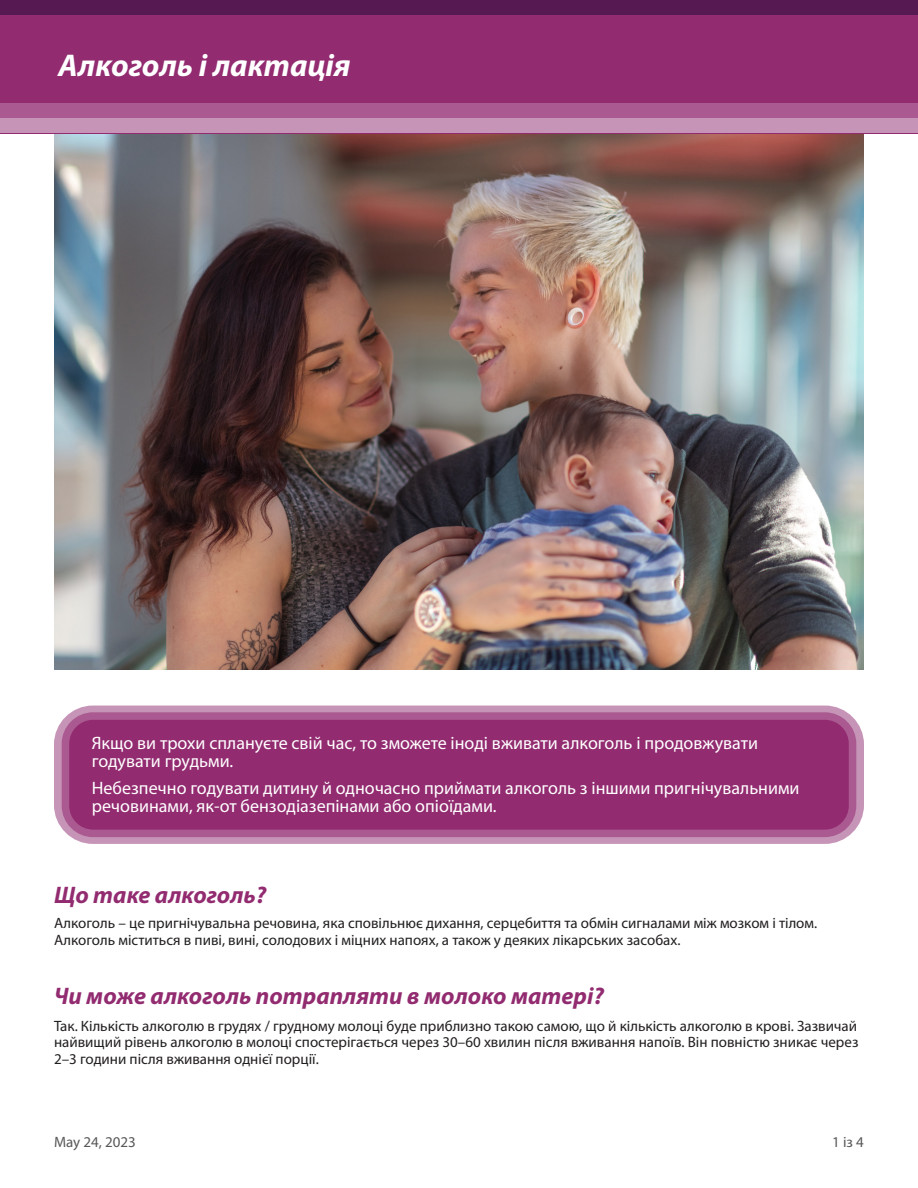
<style>
.page{position:relative;width:918px;height:1188px;background:#fff}
.page>*{position:absolute;margin:0;border:0;box-sizing:border-box;transform-origin:0 0}
.t1{font:italic 700 31.5px "Myriad Pro";color:#fff}
.t2{font:italic 700 24px "Myriad Pro";color:#922b70}
.t3{font:18px/18px "Myriad Pro";color:#fff}
.t4{font:15px/16.5px "Myriad Pro";color:#231f20}
.t5{font:15px "Myriad Pro";color:#57585a}
</style>
<div class="page">
<img style="left:54px;top:134px;width:810px;height:536px">
<div style="left:0;top:0;width:918px;height:133px;background:#922b70"></div>
<div style="left:0;top:118px;width:918px;height:15px;background:#c694b7"></div>
<div style="left:0;top:104px;width:918px;height:14px;background:#aa5a90"></div>
<div style="left:0;top:0;width:918px;height:15px;background:#571952"></div>
<div style="left:54px;top:706px;width:810px;height:138px;border:15px solid #c694b7;border-radius:32px"></div>
<div style="left:65px;top:716px;width:788px;height:117px;background:#922b70;border-radius:28px"></div>
<div style="left:62px;top:712px;width:794px;height:125px;border:8px solid #aa5a90;border-radius:28px"></div>
<p class="t1" style="left:58px;top:45px;width:294px">Алкоголь і лактація</p>
<p class="t3" style="left:92px;top:734px;width:668px">Якщо ви трохи сплануєте свій час, то зможете іноді вживати алкоголь і продовжувати годувати грудьми.</p>
<p class="t3" style="left:92px;top:779px;width:709px">Небезпечно годувати дитину й одночасно приймати алкоголь з іншими пригнічувальними речовинами, як-от бензодіазепінами або опіоїдами.</p>
<p class="t2" style="left:54px;top:879px;width:214px">Що таке алкоголь?</p>
<p class="t4" style="left:54px;top:915px;width:765px">Алкоголь – це пригнічувальна речовина, яка сповільнює дихання, серцебиття та обмін сигналами між мозком і тілом.<br>Алкоголь міститься в пиві, вині, солодових і міцних напоях, а також у деяких лікарських засобах.</p>
<p class="t2" style="left:54px;top:980px;width:551px">Чи може алкоголь потрапляти в молоко матері?</p>
<p class="t4" style="left:54px;top:1017px;width:806px;text-align:justify">Так. Кількість алкоголю в грудях / грудному молоці буде приблизно такою самою, що й кількість алкоголю в крові. Зазвичай найвищий рівень алкоголю в молоці спостерігається через 30–60 хвилин після вживання напоїв. Він повністю зникає через 2–3 години після вживання однієї порції.</p>
<p class="t5" style="left:54px;top:1132px;width:83px">May 24, 2023</p>
<p class="t5" style="left:832px;top:1132px;width:33px">1 із 4</p>
</div>
